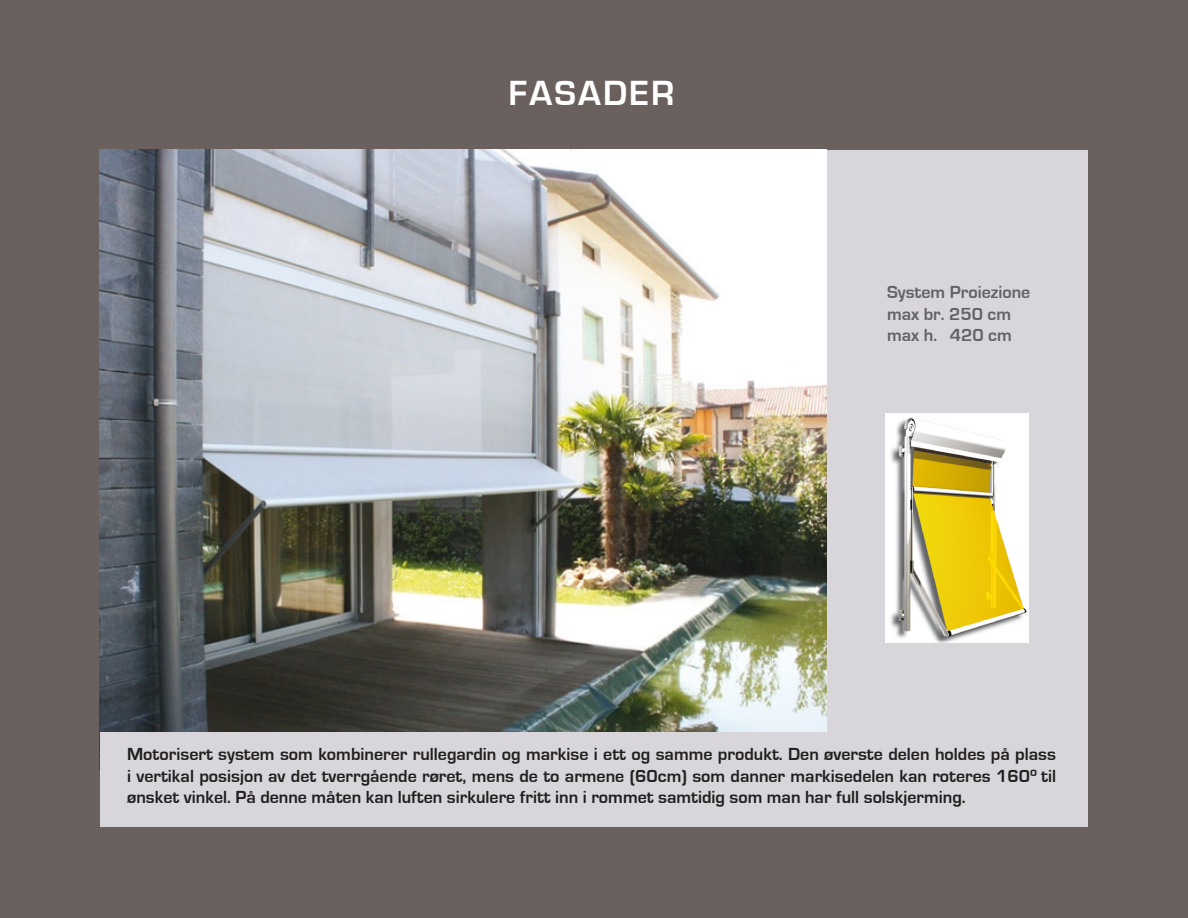
<style>
.page{position:relative;width:1188px;height:918px;background:#6a615f}
.page>*{position:absolute;margin:0;border:0;box-sizing:border-box;transform-origin:0 0}
.t1{font:700 36px "Eurostile";letter-spacing:.06em;color:#fff}
.t2{font:700 18px/21.6px "Eurostile";color:#231f20;text-align:justify}
.t3{font:700 18px "Eurostile";color:#636366}
</style>
<div class="page">
<div style="left:820px;top:150px;width:267px;height:619px;background:#d8d6da"></div>
<img style="left:100px;top:150px;width:727px;height:583px">
<img style="left:885px;top:414px;width:143px;height:229px">
<div style="left:100px;top:733px;width:987px;height:94px;background:#d8d6da"></div>
<p class="t1" style="left:508px;top:74px;width:167px">FASADER</p>
<p class="t3" style="left:887px;top:282px;width:145px">System Proiezione</p>
<p class="t3" style="left:887px;top:304px;width:126px">max br. 250 cm</p>
<p class="t3" style="left:887px;top:326px;width:126px">max h. 420 cm</p>
<p class="t2" style="left:127px;top:744px;width:930px">Motorisert system som kombinerer rullegardin og markise i ett og samme produkt. Den øverste delen holdes på plass i vertikal posisjon av det tverrgående røret, mens de to armene (60cm) som danner markisedelen kan roteres 160<sup>o</sup> til ønsket vinkel. På denne måten kan luften sirkulere fritt inn i rommet samtidig som man har full solskjerming.</p>
</div>
